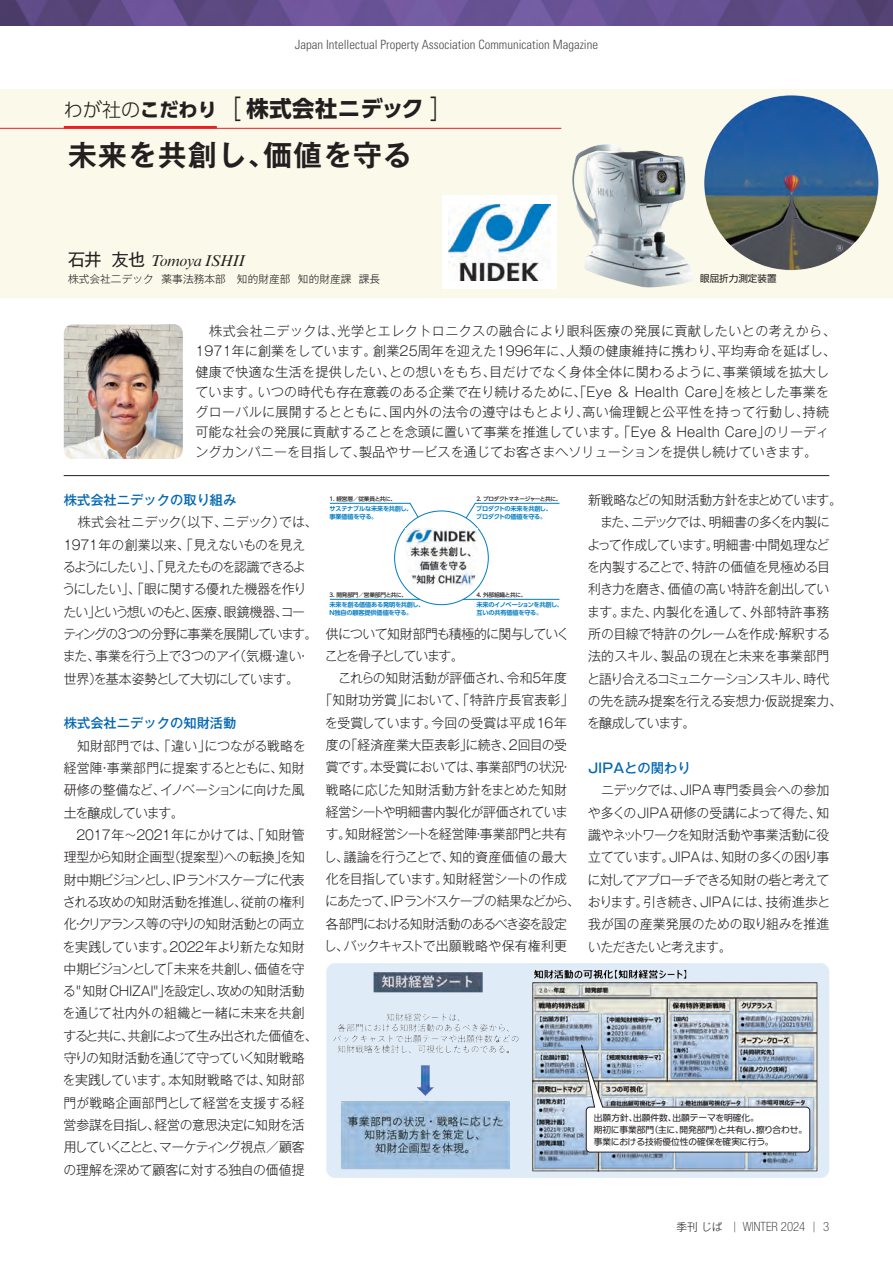
<style>
.page{position:relative;width:893px;height:1263px;background:#fff}
.page>*{position:absolute;margin:0;border:0;box-sizing:border-box;transform-origin:0 0}
.t1{font:700 28.65px "Gothic MB101 Pro De";letter-spacing:.045em;color:#231f20}
.t2{font:700 22.35px "UD Shin Go Pr 6";letter-spacing:.025em;color:#231f20}
.t3{font:300 19.2px "UD Shin Go Pr 6";color:#231f20}
.t4{font:italic 15.9px "Times New Roman MT Std";letter-spacing:-.025em;color:#231f20}
.こだわり本文{font:300 13.35px/20.2px "Gothic MB101 Pro";letter-spacing:.01em;color:#231f20}
.こだわり本文-2{font:300 13.35px/22.4px "Gothic MB101 Pro";letter-spacing:-.03em;color:#231f20}
.こだわり本文-3{font:300 13.35px/22.4px "Gothic MB101 Pro";letter-spacing:-.01em;color:#231f20;text-align:justify}
.こだわり本文-4{font:300 13.35px/22.4px "Gothic MB101 Pro";letter-spacing:-.035em;color:#231f20}
.こだわり本文-5{font:300 13.35px/22.4px "Gothic MB101 Pro";letter-spacing:-.05em;color:#231f20}
.こだわり本文-6{font:300 13.35px "Gothic MB101 Pro";letter-spacing:.015em;color:#231f20}
.インタビュー見出し{font:500 13.35px "Gothic MB101 Pro";color:#0166b3}
.こだわり本文-7{font:300 13.35px/22.4px "Gothic MB101 Pro";letter-spacing:-.065em;color:#231f20}
.こだわり本文-8{font:300 13.35px "Gothic MB101 Pro";letter-spacing:-.075em;color:#231f20}
.こだわり本文-9{font:300 13.35px "Gothic MB101 Pro";letter-spacing:-.055em;color:#231f20}
.こだわり本文-10{font:300 13.35px "Gothic MB101 Pro";letter-spacing:-.04em;color:#231f20}
.こだわり本文-11{font:300 13.35px "Gothic MB101 Pro";letter-spacing:-.045em;color:#231f20}
.こだわり本文-12{font:300 13.35px "Gothic MB101 Pro";letter-spacing:-.085em;color:#231f20}
.t5{font:300 condensed 12.75px "Univers LT Std";color:#4b4c4d}
.t6{font:100 condensed 12.75px "Helvetica Neue LT Std";color:#231f20}
.t7{font:300 10.65px "Gothic MB101 Pro";letter-spacing:.01em;color:#231f20}
.t8{font:9.6px "Soft Go Std";color:#231f20}
.t9{font:8.7px/11.9px "UD Shin Go Pro";color:#231f20}
.t10{font:700 6.15px/8.2px "UD Shin Go Pro De";letter-spacing:-.04em;color:#007cc3}
.t11{font:500 5.7px "UD Shin Go Pro";letter-spacing:-.025em;color:#231f20}
.t12{font:500 5.7px "UD Shin Go Pro";letter-spacing:-.07em;color:#231f20}
.t13{font:500 5.7px "UD Shin Go Pro";letter-spacing:-.05em;color:#231f20}
.s1{font-weight:300;font-size:26.85px}
.s2{font-weight:700}
.s3{font-family:"Gothic MB101 Pro";font-style:normal;font-size:16.95px}
.s4{font-family:"Typelabo N Std"}
.s5{font-family:"Gothic MB101 Pro";font-weight:300;font-stretch:normal;font-size:10.65px}
</style>
<div class="page">
<img style="left:0;top:0;width:893px;height:26px">
<hr style="left:64px;top:475px;width:765px;height:1px;background:#231f20">
<div style="left:0;top:89px;width:893px;height:209px;background:#faf9ea"></div>
<hr style="left:0;top:128px;width:561px;height:1px;background:#ee1d23">
<hr style="left:64px;top:126px;width:153px;height:3px;background:#ee1d23">
<img style="left:64px;top:324px;width:119px;height:135px">
<div style="left:442px;top:196px;width:115px;height:93px;background:#fff"></div>
<img style="left:449px;top:204px;width:101px;height:77px">
<img style="left:561px;top:95px;width:318px;height:193px">
<img style="left:328px;top:963px;width:496px;height:215px">
<svg style="left:578px;top:1033px;width:232px;height:120px"></svg>
<hr style="left:330px;top:599px;width:229px;height:1px;background:#007cc3">
<svg style="left:329px;top:503px;width:231px;height:48px"></svg>
<div style="left:395px;top:511px;width:93px;height:94px;background:#fff;border-radius:50%"></div>
<img style="left:405px;top:529px;width:72px;height:56px">
<p class="t5" style="left:295px;top:37px;width:305px">Japan Intellectual Property Association Communication Magazine</p>
<p class="t2" style="left:218px;top:91px;width:237px"><span class="s1">［</span> 株式会社ニデック<span class="s1">］</span></p>
<p class="t1" style="left:68px;top:131px;width:345px">未来を共創し、価値を守る</p>
<p class="t3" style="left:64px;top:94px;width:155px">わが社の<span class="s2">こだわり</span></p>
<p class="t4" style="left:68px;top:251px;width:178px"><span class="s3">石井 友也</span> Tomoya ISHII</p>
<p class="t7" style="left:68px;top:270px;width:314px">株式会社二デック 薬事法務本部 知的財産部 知的財産課 課長</p>
<p class="t8" style="left:700px;top:272px;width:78px">眼屈折力測定装置</p>
<p class="こだわり本文" style="left:195px;top:319px;width:642px;text-indent:14px">株式会社ニデックは、光学とエレクトロニクスの融合により眼科医療の発展に貢献したいとの考えから、1971年に創業をしています。創業25周年を迎えた1996年に、人類の健康維持に携わり、平均寿命を延ばし、健康で快適な生活を提供したい、との想いをもち、目だけでなく身体全体に関わるように、事業領域を拡大しています。いつの時代も存在意義のある企業で在り続けるために、「Eye &amp; Health Care」を核とした事業をグローバルに展開するとともに、国内外の法令の遵守はもとより、高い倫理観と公平性を持って行動し、持続可能な社会の発展に貢献することを念頭に置いて事業を推進しています。「Eye &amp; Health Care」のリーディングカンパニーを目指して、製品やサービスを通じてお客さまへソリューションを提供し続けていきます。</p>
<p class="インタビュー見出し" style="left:64px;top:489px;width:174px">株式会社ニデックの取り組み</p>
<p class="こだわり本文-5" style="left:63px;top:509px;width:256px">　株式会社ニデック（以下、ニデック）では、<br>1971年の創業以来、「見えないものを見えるようにしたい」、｢見えたものを認識できるようにしたい｣、「眼に関する優れた機器を作りたい」という想いのもと、医療、眼鏡機器、コーティングの3つの分野に事業を展開しています。また、事業を行う上で3つのアイ（気概・違い・世界）を基本姿勢として大切にしています。</p>
<p class="インタビュー見出し" style="left:64px;top:712px;width:174px">株式会社ニデックの知財活動</p>
<p class="こだわり本文-3" style="left:64px;top:732px;width:243px">　知財部門では、「違い」につながる戦略を経営陣・事業部門に提案するとともに、知財研修の整備など、イノベーションに向けた風土を醸成しています。</p>
<p class="こだわり本文-2" style="left:63px;top:822px;width:256px">　2017年～2021年にかけては、「知財管理型から知財企画型（提案型）への転換」を知財中期ビジョンとし、IPランドスケープに代表される攻めの知財活動を推進し、従前の権利化・クリアランス等の守りの知財活動との両立を実践しています。2022年より新たな知財中期ビジョンとして「未来を共創し、価値を守る"知財CHIZAI"」を設定し、攻めの知財活動を通じて社内外の組織と一緒に未来を共創すると共に、共創によって生み出された価値を、守りの知財活動を通じて守っていく知財戦略を実践しています。本知財戦略では、知財部門が戦略企画部門として経営を支援する経営参謀を目指し、経営の意思決定に知財を活用していくことと、マーケティング視点／顧客の理解を深めて顧客に対する独自の価値提</p>
<p class="こだわり本文-9" style="left:588px;top:489px;width:255px">新戦略などの知財活動方針をまとめています。</p>
<p class="こだわり本文-4" style="left:587px;top:509px;width:256px">　また、ニデックでは、明細書の多くを内製によって作成しています。明細書・中間処理などを内製することで、特許の価値を見極める目利き力を磨き、価値の高い特許を創出しています。また、内製化を通して、外部特許事務所の目線で特許のクレームを作成・解釈する法的スキル、製品の現在と未来を事業部門と語り合えるコミュニケーションスキル、時代の先を読み提案を行える妄想力・仮説提案力、を醸成しています。</p>
<p class="インタビュー見出し" style="left:588px;top:757px;width:104px">JIPAとの関わり</p>
<p class="こだわり本文-3" style="left:587px;top:777px;width:244px">　ニデックでは、JIPA専門委員会への参加や多くのJIPA研修の受講によって得た、知識やネットワークを知財活動や事業活動に役立てています。JIPAは、知財の多くの困り事に対してアプローチできる知財の砦と考えております。引き続き、JIPAには、技術進歩と我が国の産業発展のための取り組みを推進いただきたいと考えます。</p>
<p class="t12" style="left:476px;top:494px;width:87px">2. プロダクトマネージャーと共に、</p>
<p class="t10" style="left:476px;top:504px;width:77px">プロダクトの未来を共創し、プロダクトの価値を守る。</p>
<p class="t11" style="left:330px;top:494px;width:68px">1. 経営層／従業員と共に、</p>
<p class="t10" style="left:330px;top:504px;width:84px">サステナブルな未来を共創し、事業価値を守る。</p>
<p class="t11" style="left:330px;top:590px;width:79px">3. 開発部門／営業部門と共に、</p>
<p class="t10" style="left:330px;top:600px;width:96px">未来を創る価値ある発明を共創し、<br>N独自の顧客提供価値を守る。</p>
<p class="t13" style="left:476px;top:590px;width:52px">4. 外部組織と共に、</p>
<p class="t10" style="left:476px;top:600px;width:88px">未来のイノベーションを共創し、互いの共有価値を守る。</p>
<p class="こだわり本文-7" style="left:325px;top:620px;width:246px">供について知財部門も積極的に関与していくことを骨子としています。</p>
<p class="こだわり本文-3" style="left:326px;top:665px;width:243px">　これらの知財活動が評価され、令和５年度</p>
<p class="こだわり本文-3" style="left:319px;top:687px;width:256px">「知財功労賞」において、「特許庁長官表彰」</p>
<p class="こだわり本文-3" style="left:325px;top:710px;width:244px">を受賞しています。今回の受賞は平成16年</p>
<p class="こだわり本文-3" style="left:326px;top:732px;width:243px">度の「経済産業大臣表彰」に続き、2回目の受</p>
<p class="こだわり本文-4" style="left:326px;top:754px;width:248px">賞です。本受賞においては、事業部門の状況・</p>
<p class="こだわり本文-6" style="left:326px;top:779px;width:243px">戦略に応じた知財活動方針をまとめた知財</p>
<p class="こだわり本文-10" style="left:326px;top:801px;width:244px">経営シートや明細書内製化が評価されていま</p>
<p class="こだわり本文-3" style="left:326px;top:821px;width:243px">す。知財経営シートを経営陣・事業部門と共有</p>
<p class="こだわり本文" style="left:324px;top:845px;width:245px">し、議論を行うことで、知的資産価値の最大</p>
<p class="こだわり本文-11" style="left:326px;top:868px;width:243px">化を目指しています。知財経営シートの作成</p>
<p class="こだわり本文-8" style="left:325px;top:890px;width:256px">にあたって、IPランドスケープの結果などから、</p>
<p class="こだわり本文-12" style="left:326px;top:912px;width:243px">各部門における知財活動のあるべき姿を設定</p>
<p class="こだわり本文-6" style="left:324px;top:935px;width:245px">し、バックキャストで出願戦略や保有権利更</p>
<p class="t9" style="left:594px;top:1111px;width:215px">出願方針、出願件数、出願<span class="s4">テーマを</span>明確化。<br>期初<span class="s4">に</span>事業部門（主<span class="s4">に</span>、開発部門）<span class="s4">と</span>共有<span class="s4">し</span>、擦<span class="s4">り</span>合<span class="s4">わせ</span>。事業<span class="s4">における</span>技術優位性<span class="s4">の</span>確保<span class="s4">を</span>確実<span class="s4">に</span>行<span class="s4">う</span>。</p>
<p class="t6" style="left:676px;top:1219px;width:154px"><span class="s5">季刊 じぱ ｜</span> WINTER 2024 <span class="s5">｜</span> 3</p>
</div>
